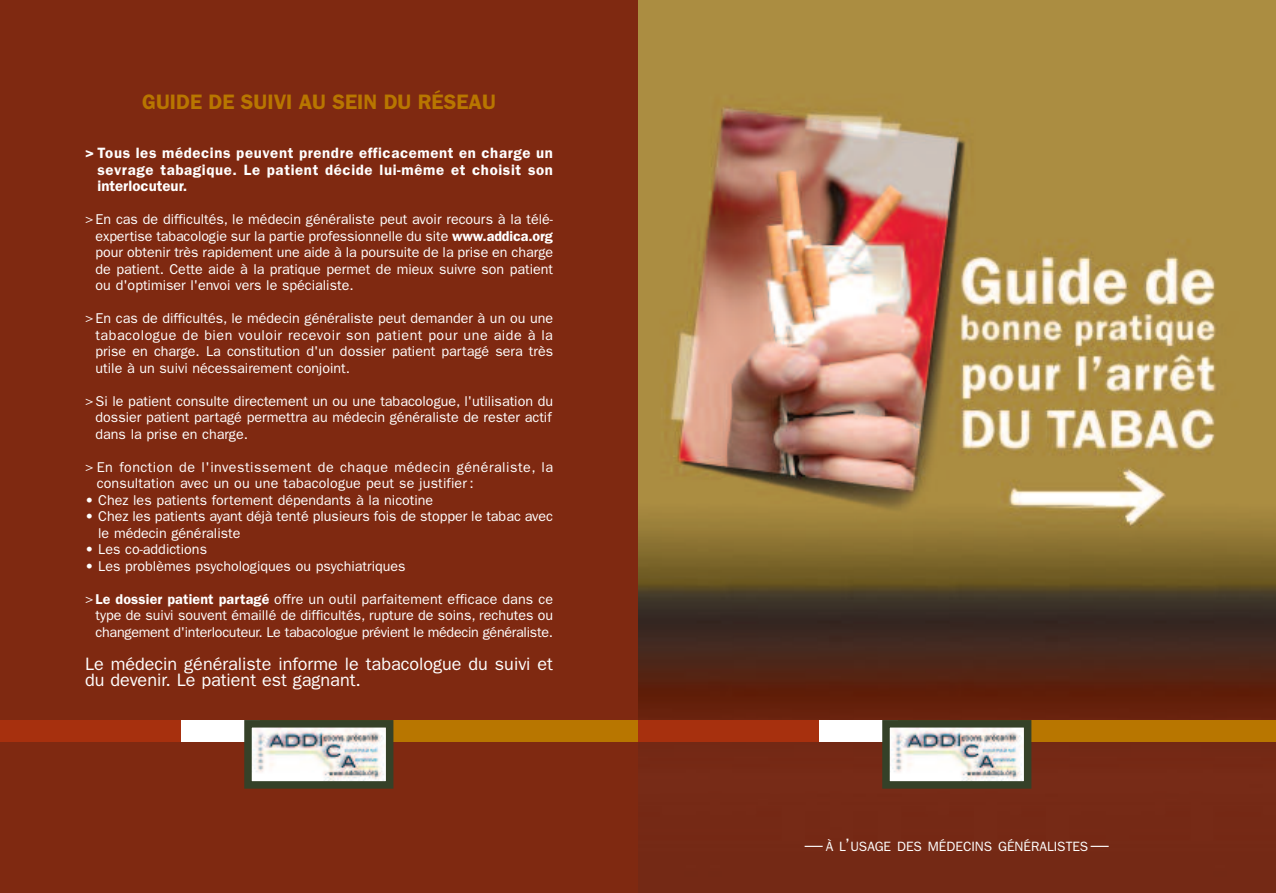
<style>
.page{position:relative;width:1276px;height:893px;background:#fff}
.page>*{position:absolute;margin:0;border:0;box-sizing:border-box;transform-origin:0 0}
.t1{font:600 21px "Franklin Gothic";color:#b87600}
.t2{font:18px/16.5px "Franklin Gothic";color:#fff}
.t3{font:600 15px/16.5px "Franklin Gothic";letter-spacing:.04em;color:#fff;text-align:justify}
.t4{font:14.25px/16.5px "Franklin Gothic";color:#fff;text-align:justify}
.t5{font:14.25px/16.5px "Franklin Gothic";letter-spacing:.035em;color:#fff}
.t6{font:13.5px "Franklin Gothic";color:#fff}
.s1{font-weight:600}
.s2{font-size:18px}
</style>
<div class="page">
<div style="left:0;top:0;width:638px;height:893px;background:#7f2911"></div>
<img style="left:638px;top:0;width:638px;height:893px">
<div style="left:667px;top:720px;width:609px;height:21px;background:#b87600"></div>
<div style="left:638px;top:720px;width:181px;height:21px;background:#a7300e"></div>
<div style="left:819px;top:720px;width:78px;height:21px;background:#fff"></div>
<img style="left:891px;top:729px;width:131px;height:51px">
<div style="left:882px;top:720px;width:149px;height:69px;border:8px solid #354128"></div>
<div style="left:29px;top:720px;width:609px;height:21px;background:#b87600"></div>
<div style="left:0;top:720px;width:181px;height:21px;background:#a7300e"></div>
<div style="left:181px;top:720px;width:78px;height:21px;background:#fff"></div>
<img style="left:253px;top:729px;width:131px;height:51px">
<div style="left:244px;top:720px;width:149px;height:69px;border:8px solid #354128"></div>
<h1 class="t1" style="left:142px;top:89px;width:355px">GUIDE DE SUIVI AU SEIN DU RÉSEAU</h1>
<p class="t3" style="left:97px;top:145px;width:457px;text-indent:-12px">&gt; Tous les médecins peuvent prendre efficacement en charge un sevrage tabagique. Le patient décide lui-même et choisit son interlocuteur.</p>
<p class="t4" style="left:96px;top:211px;width:459px;text-indent:-10px">&gt;En cas de difficultés, le médecin généraliste peut avoir recours à la télé&shy;expertise tabacologie sur la partie professionnelle du site <span class="s1">www.addica.org </span>pour obtenir très rapidement une aide à la poursuite de la prise en charge de patient. Cette aide à la pratique permet de mieux suivre son patient ou d'optimiser l'envoi vers le spécialiste.</p>
<p class="t4" style="left:96px;top:310px;width:459px;text-indent:-10px">&gt;En cas de difficultés, le médecin généraliste peut demander à un ou une tabacologue de bien vouloir recevoir son patient pour une aide à la prise en charge. La constitution d'un dossier patient partagé sera très utile à un suivi nécessairement conjoint.</p>
<p class="t4" style="left:96px;top:392px;width:459px;text-indent:-10px">&gt;Si le patient consulte directement un ou une tabacologue, l'utilisation du dossier patient partagé permettra au médecin généraliste de rester actif dans la prise en charge.</p>
<p class="t5" style="left:97px;top:458px;width:458px;text-indent:-12px">&gt; En fonction de l'investissement de chaque médecin généraliste, la consultation avec un ou une tabacologue peut se justifier :</p>
<p class="t4" style="left:85px;top:491px;width:350px">• Chez les patients fortement dépendants à la nicotine</p>
<p class="t4" style="left:98px;top:508px;width:456px;text-indent:-13px">• Chez les patients ayant déjà tenté plusieurs fois de stopper le tabac avec le médecin généraliste</p>
<p class="t4" style="left:85px;top:541px;width:123px">• Les co-addictions</p>
<p class="t4" style="left:85px;top:557px;width:322px">• Les problèmes psychologiques ou psychiatriques</p>
<p class="t4" style="left:96px;top:590px;width:459px;text-indent:-10px">&gt;<span class="s1">Le dossier patient partagé</span> offre un outil parfaitement efficace dans ce type de suivi souvent émaillé de difficultés, rupture de soins, rechutes ou changement d'interlocuteur. Le tabacologue prévient le médecin généraliste.</p>
<p class="t2" style="left:85px;top:655px;width:469px">Le médecin généraliste informe le tabacologue du suivi et du devenir. Le patient est gagnant.</p>
<p class="t6" style="left:805px;top:839px;width:305px"><span class="s2">—</span> À L<span class="s2">’</span>USAGE DES MÉDECINS GÉNÉRALISTES <span class="s2">—</span></p>
</div>
